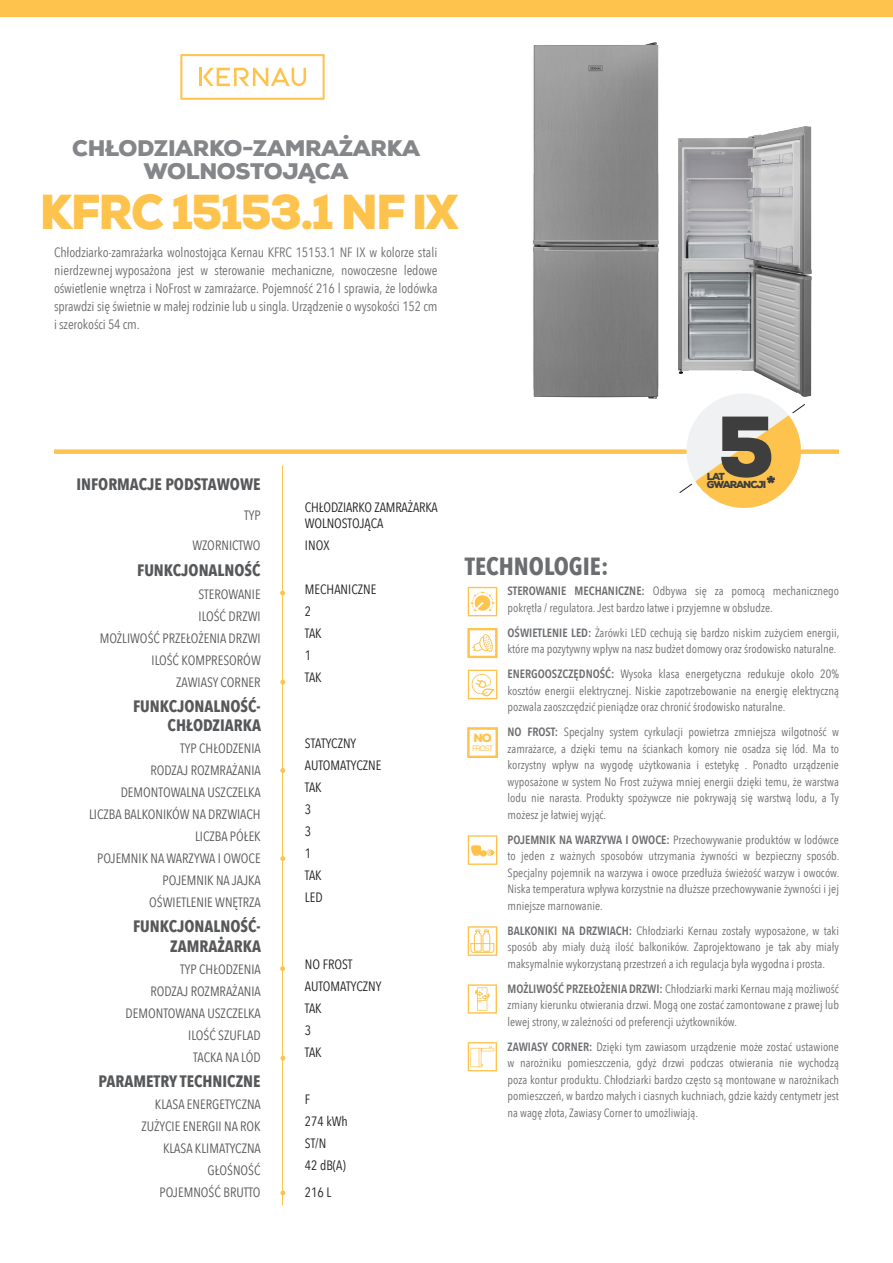
<style>
.page{position:relative;width:893px;height:1263px;background:#fff}
.page>*{position:absolute;margin:0;border:0;box-sizing:border-box;transform-origin:0 0}
.t1{font:900 86.25px "Nexa";color:#3e3e3f}
.t2{font:900 49.05px "Nexa";letter-spacing:-.04em;color:#fec34d;scale:.95 1}
.t3{font:700 24.75px "Avenir Next Condensed";color:#6c6d70}
.t4{font:900 22.5px/22.5px "Nexa";letter-spacing:-.015em;color:#848689;text-align:center}
.t5{font:700 16.5px/19.8px "Avenir Next Condensed";color:#57585a;text-align:right}
.t6{font:13.5px/22px "Avenir Next Condensed";color:#57585a;text-align:right}
.t7{font:13.5px/18px "Avenir Next Condensed";letter-spacing:-.01em;color:#6c6d70;text-align:justify}
.t8{font:13.5px/22px "Avenir Next Condensed";letter-spacing:-.01em;color:#231f20}
.t9{font:13.5px "Avenir Next Condensed";color:#231f20}
.t10{font:12px/16.5px "Avenir Next Condensed";color:#6c6d70;text-align:justify}
.t11{font:900 11.85px "Nexa";color:#fec34d}
.t12{font:900 10.2px/8.2px "Nexa";letter-spacing:-.1em;color:#3e3e3f}
.t13{font:7.95px "Nexa";letter-spacing:-.13em;color:#fec34d;scale:.92 1}
.s1{font-style:inherit}
.s2{font-weight:600}
</style>
<div class="page">
<div style="left:0;top:0;width:893px;height:16px;background:#fec34d"></div>
<svg style="left:180px;top:54px;width:145px;height:46px"></svg>
<svg style="left:280px;top:590px;width:5px;height:5px"></svg>
<hr style="left:282px;top:465px;width:1px;height:740px;background:#fec34d">
<svg style="left:280px;top:680px;width:5px;height:4px"></svg>
<svg style="left:280px;top:966px;width:5px;height:5px"></svg>
<svg style="left:280px;top:1056px;width:5px;height:5px"></svg>
<svg style="left:467px;top:628px;width:30px;height:30px"></svg>
<svg style="left:468px;top:835px;width:29px;height:30px"></svg>
<svg style="left:280px;top:768px;width:5px;height:5px"></svg>
<svg style="left:280px;top:856px;width:5px;height:5px"></svg>
<svg style="left:280px;top:1190px;width:5px;height:5px"></svg>
<div style="left:54px;top:449px;width:785px;height:5px;background:#fec34d"></div>
<svg style="left:680px;top:396px;width:125px;height:112px"></svg>
<svg style="left:468px;top:587px;width:29px;height:29px"></svg>
<svg style="left:468px;top:728px;width:29px;height:29px"></svg>
<svg style="left:468px;top:670px;width:29px;height:30px"></svg>
<svg style="left:468px;top:926px;width:29px;height:146px"></svg>
<img style="left:533px;top:42px;width:126px;height:356px">
<img style="left:678px;top:126px;width:134px;height:270px">
<h3 class="t4" style="left:72px;top:137px;width:350px">CHŁODZIARKO-ZAMRAŻARKA<br>WOLNOSTOJĄCA</h3>
<h2 class="t2" style="left:40px;top:180px;width:443px">KFRC 15153.1 NF IX</h2>
<p class="t7" style="left:54px;top:243px;width:385px">Chłodziarko-zamrażarka wolnostojąca Kernau KFRC 15153.1 NF <span class="s1">IX</span> w kolorze <span class="s1">stali nierdzewnej</span> wyposażona jest w sterowanie mechaniczne, nowoczesne ledowe oświetlenie wnętrza i NoFrost w zamrażarce. Pojemność 216 l sprawia, że lodówka sprawdzi się świetnie w małej rodzinie lub u singla. Urządzenie o wysokości 152 cm i szerokości 54 cm.</p>
<h3 class="t5" style="left:76px;top:474px;width:186px">INFORMACJE PODSTAWOWE</h3>
<p class="t6" style="left:244px;top:503px;width:18px">TYP</p>
<p class="t6" style="left:192px;top:534px;width:70px">WZORNICTWO</p>
<h3 class="t5" style="left:137px;top:560px;width:125px">FUNKCJONALNOŚĆ</h3>
<p class="t6" style="left:100px;top:582px;width:163px">STEROWANIE<br>ILOŚĆ DRZWI<br>MOŻLIWOŚĆ PRZEŁOŻENIA DRZWI<br>ILOŚĆ KOMPRESORÓW<br>ZAWIASY CORNER</p>
<h3 class="t5" style="left:133px;top:696px;width:129px">FUNKCJONALNOŚĆ-<br>CHŁODZIARKA</h3>
<p class="t6" style="left:89px;top:737px;width:173px">TYP CHŁODZENIA<br>RODZAJ ROZMRAŻANIA<br>DEMONTOWALNA USZCZELKA<br>LICZBA BALKONIKÓW NA DRZWIACH<br>LICZBA PÓŁEK<br>POJEMNIK NA WARZYWA I OWOCE<br>POJEMNIK NA JAJKA<br>OŚWIETLENIE WNĘTRZA</p>
<h3 class="t5" style="left:133px;top:917px;width:129px">FUNKCJONALNOŚĆ-<br>ZAMRAŻARKA</h3>
<p class="t6" style="left:125px;top:958px;width:137px">TYP CHŁODZENIA<br>RODZAJ ROZMRAŻANIA<br>DEMONTOWANA USZCZELKA<br>ILOŚĆ SZUFLAD<br>TACKA NA LÓD</p>
<h3 class="t5" style="left:99px;top:1071px;width:164px">PARAMETRY TECHNICZNE</h3>
<p class="t6" style="left:141px;top:1093px;width:121px">KLASA ENERGETYCZNA<br>ZUŻYCIE ENERGII NA ROK<br>KLASA KLIMATYCZNA<br>GŁOŚNOŚĆ</p>
<p class="t8" style="left:305px;top:498px;width:134px;line-height:16.2px">CHŁODZIARKO ZAMRAŻARKA<br>WOLNOSTOJĄCA</p>
<p class="t9" style="left:305px;top:534px;width:26px">INOX</p>
<p class="t8" style="left:305px;top:577px;width:73px">MECHANICZNE<br>2<br>TAK<br>1<br>TAK</p>
<p class="t8" style="left:305px;top:732px;width:78px">STATYCZNY<br>AUTOMATYCZNE<br>TAK<br>3<br>3<br>1<br>TAK<br>LED</p>
<p class="t8" style="left:305px;top:953px;width:78px">NO FROST<br>AUTOMATYCZNY<br>TAK<br>3<br>TAK</p>
<p class="t8" style="left:305px;top:1088px;width:45px">F<br>274 kWh<br>ST/N<br>42 dB(A)</p>
<p class="t6" style="left:160px;top:1181px;width:103px">POJEMNOŚĆ BRUTTO</p>
<p class="t8" style="left:305px;top:1181px;width:28px">216 L</p>
<h1 class="t1" style="left:717px;top:391px;width:59px">5</h1>
<p class="t12" style="left:707px;top:472px;width:61px">LAT<br>GWARANCJI</p>
<h3 class="t3" style="left:465px;top:551px;width:145px">TECHNOLOGIE:</h3>
<p class="t10" style="left:507px;top:582px;width:333px"><span class="s2">STEROWANIE MECHANICZNE:</span> Odbywa się za pomocą mechanicznego pokrętła / regulatora. Jest bardzo łatwe i przyjemne w obsłudze.</p>
<p class="t10" style="left:507px;top:624px;width:333px"><span class="s2">OŚWIETLENIE LED:</span> Żarówki LED cechują się bardzo niskim zużyciem energii, które ma pozytywny wpływ na nasz budżet domowy oraz środowisko naturalne.</p>
<p class="t10" style="left:507px;top:665px;width:333px"><span class="s2">ENERGOOSZCZĘDNOŚĆ:</span> Wysoka klasa energetyczna redukuje około 20% kosztów energii elektrycznej. Niskie zapotrzebowanie na energię elektryczną pozwala zaoszczędzić pieniądze oraz chronić środowisko naturalne.</p>
<p class="t10" style="left:507px;top:723px;width:333px"><span class="s2">NO FROST:</span> Specjalny system cyrkulacji powietrza zmniejsza wilgotność w zamrażarce, a dzięki temu na ściankach komory nie osadza się lód. Ma to korzystny wpływ na wygodę użytkowania i estetykę . Ponadto urządzenie wyposażone w system No Frost zużywa mniej energii dzięki temu, że warstwa lodu nie narasta. Produkty spożywcze nie pokrywają się warstwą lodu, a Ty możesz je łatwiej wyjąć.</p>
<p class="t10" style="left:507px;top:831px;width:333px"><span class="s2">POJEMNIK NA WARZYWA I OWOCE:</span> Przechowywanie produktów w lodówce to jeden z ważnych sposobów utrzymania żywności w bezpieczny sposób.<br>Specjalny pojemnik na warzywa i owoce przedłuża świeżość warzyw i owoców.<br>Niska temperatura wpływa korzystnie na dłuższe przechowywanie żywności i jej mniejsze marnowanie.</p>
<p class="t10" style="left:507px;top:922px;width:333px"><span class="s2">BALKONIKI NA DRZWIACH:</span> Chłodziarki Kernau zostały wyposażone, w taki sposób aby miały dużą ilość balkoników. Zaprojektowano je tak aby miały maksymalnie wykorzystaną przestrzeń a ich regulacja była wygodna i prosta.</p>
<p class="t10" style="left:507px;top:980px;width:333px"><span class="s2">MOŻLIWOŚĆ PRZEŁOŻENIA DRZWI:</span> Chłodziarki marki Kernau mają możliwość zmiany kierunku otwierania drzwi. Mogą one zostać zamontowane z prawej lub lewej strony, w zależności od preferencji użytkowników.</p>
<p class="t10" style="left:507px;top:1038px;width:333px"><span class="s2">ZAWIASY CORNER:</span> Dzięki tym zawiasom urządzenie może zostać ustawione w narożniku pomieszczenia, gdyż drzwi podczas otwierania nie wychodzą poza kontur produktu. Chłodziarki bardzo często są montowane w narożnikach pomieszczeń, w bardzo małych i ciasnych kuchniach, gdzie każdy centymetr jest na wagę złota, Zawiasy Corner to umożliwiają.</p>
<p class="t11" style="left:473px;top:730px;width:20px">NO</p>
<p class="t13" style="left:472px;top:744px;width:24px">FROST</p>
</div>
